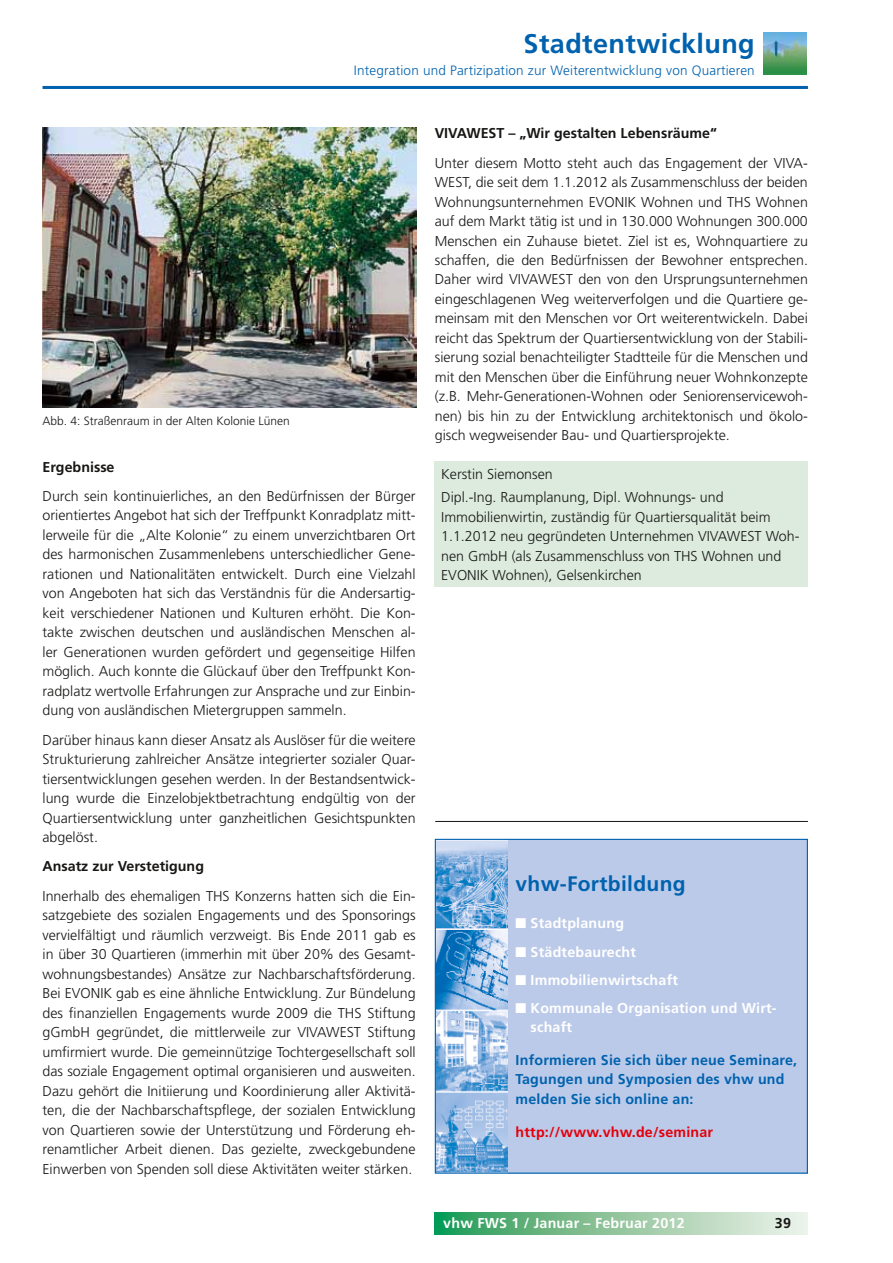
<style>
.page{position:relative;width:893px;height:1263px;background:#fff}
.page>*{position:absolute;margin:0;border:0;box-sizing:border-box;transform-origin:0 0}
.t1{font:700 27px "Frutiger LT";letter-spacing:.015em;color:#0062ae}
.t2{font:700 21px "Frutiger LT";letter-spacing:.015em;color:#0062ae}
.t3{font:300 14.25px/19.5px "Frutiger LT";color:#181716;text-align:justify}
.t4{font:700 14.25px/19.5px "Frutiger LT";letter-spacing:.015em;color:#fff}
.t5{font:700 14.25px/19.5px "Frutiger LT";letter-spacing:.015em;color:#0062ae}
.t6{font:700 14.25px "Frutiger LT";color:#181716}
.t7{font:700 14.25px "Frutiger LT";letter-spacing:.015em;color:#e3000b}
.t8{font:300 13.5px "Frutiger LT";letter-spacing:.015em;color:#0062ae}
.t9{font:300 12px "Frutiger CE";color:#181716}
</style>
<div class="page">
<hr style="left:43px;top:86px;width:765px;height:3px;background:#0062ae">
<svg style="left:435px;top:1213px;width:373px;height:21px;background:#8ec69f"></svg>
<img style="left:764px;top:32px;width:42px;height:43px">
<div style="left:435px;top:462px;width:373px;height:125px;background:#dcebdd"></div>
<img style="left:43px;top:128px;width:374px;height:279px">
<hr style="left:435px;top:821px;width:373px;height:1px;background:#181716">
<div style="left:507px;top:839px;width:301px;height:335px;background:#bccae9"></div>
<img style="left:437px;top:841px;width:70px;height:331px">
<div style="left:435px;top:839px;width:373px;height:335px;border:1px solid #0062ae"></div>
<h1 class="t1" style="left:524px;top:28px;width:233px">Stadtentwicklung</h1>
<p class="t8" style="left:354px;top:62px;width:402px">Integration und Partizipation zur Weiterentwicklung von Quartieren</p>
<p class="t9" style="left:43px;top:414px;width:249px">Abb. 4: Straßenraum in der Alten Kolonie Lünen</p>
<p class="t6" style="left:43px;top:458px;width:74px">Ergebnisse</p>
<p class="t3" style="left:43px;top:486px;width:375px">Durch sein kontinuierliches, an den Bedürfnissen der Bürger orientiertes Angebot hat sich der Treffpunkt Konradplatz mitt&shy;lerweile für die „Alte Kolonie“ zu einem unverzichtbaren Ort des harmonischen Zusammenlebens unterschiedlicher Gene&shy;rationen und Nationalitäten entwickelt. Durch eine Vielzahl von Angeboten hat sich das Verständnis für die Andersartig&shy;keit verschiedener Nationen und Kulturen erhöht. Die Kon&shy;takte zwischen deutschen und ausländischen Menschen al&shy;ler Generationen wurden gefördert und gegenseitige Hilfen möglich. Auch konnte die Glückauf über den Treffpunkt Kon&shy;radplatz wertvolle Erfahrungen zur Ansprache und zur Einbin&shy;dung von ausländischen Mietergruppen sammeln.</p>
<p class="t3" style="left:43px;top:730px;width:375px">Darüber hinaus kann dieser Ansatz als Auslöser für die weitere Strukturierung zahlreicher Ansätze integrierter sozialer Quar&shy;tiersentwicklungen gesehen werden. In der Bestandsentwick&shy;lung wurde die Einzelobjektbetrachtung endgültig von der Quartiersentwicklung unter ganzheitlichen Gesichtspunkten abgelöst.</p>
<p class="t6" style="left:43px;top:858px;width:163px">Ansatz zur Verstetigung</p>
<p class="t3" style="left:43px;top:886px;width:375px">Innerhalb des ehemaligen THS Konzerns hatten sich die Ein&shy;satzgebiete des sozialen Engagements und des Sponsorings vervielfältigt und räumlich verzweigt. Bis Ende 2011 gab es in über 30 Quartieren (immerhin mit über 20% des Gesamt&shy;wohnungsbestandes) Ansätze zur Nachbarschaftsförderung.<br>Bei EVONIK gab es eine ähnliche Entwicklung. Zur Bündelung des finanziellen Engagements wurde 2009 die THS Stiftung gGmbH gegründet, die mittlerweile zur VIVAWEST Stiftung umfirmiert wurde. Die gemeinnützige Tochtergesellschaft soll das soziale Engagement optimal organisieren und ausweiten.<br>Dazu gehört die Initiierung und Koordinierung aller Aktivitä&shy;ten, die der Nachbarschaftspflege, der sozialen Entwicklung von Quartieren sowie der Unterstützung und Förderung eh&shy;renamtlicher Arbeit dienen. Das gezielte, zweckgebundene Einwerben von Spenden soll diese Aktivitäten weiter stärken.</p>
<p class="t6" style="left:435px;top:125px;width:284px">VIVAWEST – „Wir gestalten Lebensräume“</p>
<p class="t3" style="left:435px;top:153px;width:375px">Unter diesem Motto steht auch das Engagement der VIVA-WEST, die seit dem 1.1.2012 als Zusammenschluss der beiden Wohnungsunternehmen EVONIK Wohnen und THS Wohnen auf dem Markt tätig ist und in 130.000 Wohnungen 300.000<br>Menschen ein Zuhause bietet. Ziel ist es, Wohnquartiere zu schaffen, die den Bedürfnissen der Bewohner entsprechen.<br>Daher wird VIVAWEST den von den Ursprungsunternehmen eingeschlagenen Weg weiterverfolgen und die Quartiere ge&shy;meinsam mit den Menschen vor Ort weiterentwickeln. Dabei reicht das Spektrum der Quartiersentwicklung von der Stabili&shy;sierung sozial benachteiligter Stadtteile für die Menschen und mit den Menschen über die Einführung neuer Wohnkonzepte (z.B. Mehr-Generationen-Wohnen oder Seniorenservicewoh&shy;nen) bis hin zu der Entwicklung architektonisch und ökolo&shy;gisch wegweisender Bau- und Quartiersprojekte.</p>
<p class="t3" style="left:441px;top:462px;width:284px;line-height:23.7px">Kerstin Siemonsen<br>Dipl.-Ing. Raumplanung, Dipl. Wohnungs- und</p>
<p class="t3" style="left:441px;top:507px;width:360px;text-align:left">Immobilienwirtin, zuständig für Quartiersqualität beim 1.1.2012 neu gegründeten Unternehmen VIVAWEST Woh&shy;nen GmbH (als Zusammenschluss von THS Wohnen und EVONIK Wohnen), Gelsenkirchen</p>
<h2 class="t2" style="left:516px;top:872px;width:172px">vhw-Fortbildung</h2>
<p class="t4" style="left:516px;top:913px;width:110px">■ Stadtplanung</p>
<p class="t4" style="left:516px;top:942px;width:122px">■ Städtebaurecht</p>
<p class="t4" style="left:516px;top:970px;width:164px">■ Immobilienwirtschaft</p>
<p class="t4" style="left:531px;top:998px;width:247px;text-indent:-15px">■ Kommunale Organisation und Wirt&shy;schaft</p>
<p class="t5" style="left:516px;top:1050px;width:283px">Informieren Sie sich über neue Seminare,<br>Tagungen und Symposien des vhw und melden Sie sich online an:</p>
<p class="t7" style="left:516px;top:1123px;width:199px">http://www.vhw.de/seminar</p>
<p class="t4" style="left:443px;top:1214px;width:243px">vhw FWS 1 / Januar – Februar 2012</p>
<p class="t6" style="left:775px;top:1214px;width:18px">39</p>
</div>
